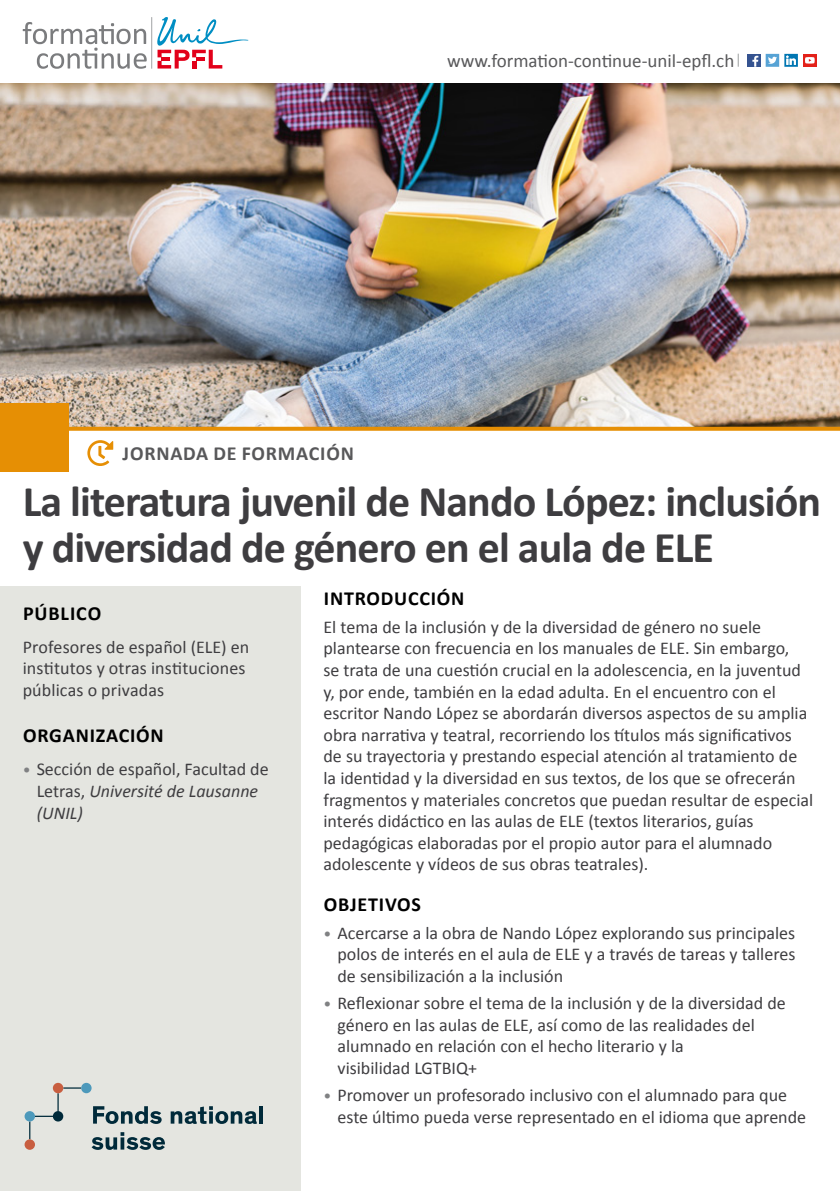
<style>
.page{position:relative;width:840px;height:1191px;background:#fff}
.page>*{position:absolute;margin:0;border:0;box-sizing:border-box;transform-origin:0 0}
.t1{font:700 44px/46px "Calibri";letter-spacing:-.02em;color:#3e3d40}
.t2{font:700 20px "Calibri";letter-spacing:.04em;color:#000}
.t3{font:700 20px "Calibri";letter-spacing:.04em;color:#58585a}
.t4{font:19px "Calibri";color:#58585a}
.t5{font:18px/21.6px "Calibri";color:#3e3d40}
.s1{font-size:16px;color:#808183}
.s2{font-style:italic}
</style>
<div class="page">
<img style="left:0;top:84px;width:839px;height:343px">
<div style="left:0;top:586px;width:300px;height:605px;background:#e4e5e0"></div>
<hr style="left:151px;top:17px;width:1px;height:52px;background:#b1b3b4">
<svg style="left:23px;top:22px;width:124px;height:47px"></svg>
<svg style="left:157px;top:17px;width:91px;height:52px"></svg>
<div style="left:746px;top:54px;width:14px;height:13px;background:#355390"></div>
<svg style="left:752px;top:56px;width:6px;height:11px"></svg>
<div style="left:765px;top:54px;width:13px;height:13px;background:#57a3d5"></div>
<svg style="left:768px;top:57px;width:11px;height:7px"></svg>
<svg style="left:783px;top:54px;width:14px;height:13px"></svg>
<svg style="left:785px;top:56px;width:10px;height:9px"></svg>
<svg style="left:737px;top:54px;width:1px;height:13px"></svg>
<div style="left:802px;top:54px;width:14px;height:13px;background:#e32119"></div>
<svg style="left:805px;top:57px;width:9px;height:7px"></svg>
<div style="left:0;top:403px;width:68px;height:68px;background:#e68f04"></div>
<svg style="left:68px;top:427px;width:771px;height:4px;background:#e79511"></svg>
<svg style="left:87px;top:440px;width:26px;height:26px"></svg>
<svg style="left:93px;top:1106px;width:68px;height:18px"></svg>
<svg style="left:170px;top:1106px;width:86px;height:18px"></svg>
<hr style="left:259px;top:1106px;width:4px;height:17px;background:#002a3a">
<svg style="left:92px;top:1132px;width:73px;height:17px"></svg>
<svg style="left:29px;top:1087px;width:52px;height:52px"></svg>
<div style="left:25px;top:1111px;width:10px;height:10px;background:#4d99bb;border-radius:50%"></div>
<div style="left:81px;top:1082px;width:10px;height:11px;background:#4d99bb;border-radius:50%"></div>
<div style="left:53px;top:1082px;width:10px;height:11px;background:#c85e40;border-radius:50%"></div>
<div style="left:25px;top:1139px;width:10px;height:10px;background:#c85e40;border-radius:50%"></div>
<p class="t4" style="left:447px;top:47px;width:288px">www.formation-continue-unil-epfl.ch</p>
<p class="t3" style="left:123px;top:439px;width:233px">JORNADA DE FORMACIÓN</p>
<h1 class="t1" style="left:23px;top:477px;width:799px">La literatura juvenil de Nando López: inclusión y diversidad de género en el aula de ELE</h1>
<p class="t2" style="left:23px;top:599px;width:80px">PÚBLICO</p>
<p class="t5" style="left:23px;top:635px;width:228px">Profesores de español (ELE) en institutos y otras instituciones públicas o privadas</p>
<p class="t2" style="left:23px;top:721px;width:142px">ORGANIZACIÓN</p>
<p class="t5" style="left:37px;top:758px;width:233px;text-indent:-14px"><span class="s1">•</span> Sección de español, Facultad de<br>Letras, <span class="s2">Université de Lausanne (UNIL)</span></p>
<p class="t2" style="left:324px;top:584px;width:142px">INTRODUCCIÓN</p>
<p class="t5" style="left:323px;top:615px;width:491px">El tema de la inclusión y de la diversidad de género no suele plantearse con frecuencia en los manuales de ELE. Sin embargo,<br>se trata de una cuestión crucial en la adolescencia, en la juventud y, por ende, también en la edad adulta. En el encuentro con el escritor Nando López se abordarán diversos aspectos de su amplia obra narrativa y teatral, recorriendo los títulos más significativos de su trayectoria y prestando especial atención al tratamiento de la identidad y la diversidad en sus textos, de los que se ofrecerán fragmentos y materiales concretos que puedan resultar de especial interés didáctico en las aulas de ELE (textos literarios, guías pedagógicas elaboradas por el propio autor para el alumnado adolescente y vídeos de sus obras teatrales).</p>
<p class="t2" style="left:324px;top:890px;width:99px">OBJETIVOS</p>
<p class="t5" style="left:337px;top:921px;width:459px;text-align:justify;text-indent:-14px"><span class="s1">•</span> Acercarse a la obra de Nando López explorando sus principales polos de interés en el aula de ELE y a través de tareas y talleres de sensibilización a la inclusión</p>
<p class="t5" style="left:337px;top:992px;width:449px;text-indent:-14px"><span class="s1">•</span> Reflexionar sobre el tema de la inclusión y de la diversidad de género en las aulas de ELE, así como de las realidades del alumnado en relación con el hecho literario y la<br>visibilidad LGTBIQ+</p>
<p class="t5" style="left:337px;top:1084px;width:470px;text-indent:-14px"><span class="s1">•</span> Promover un profesorado inclusivo con el alumnado para que este último pueda verse representado en el idioma que aprende</p>
</div>
